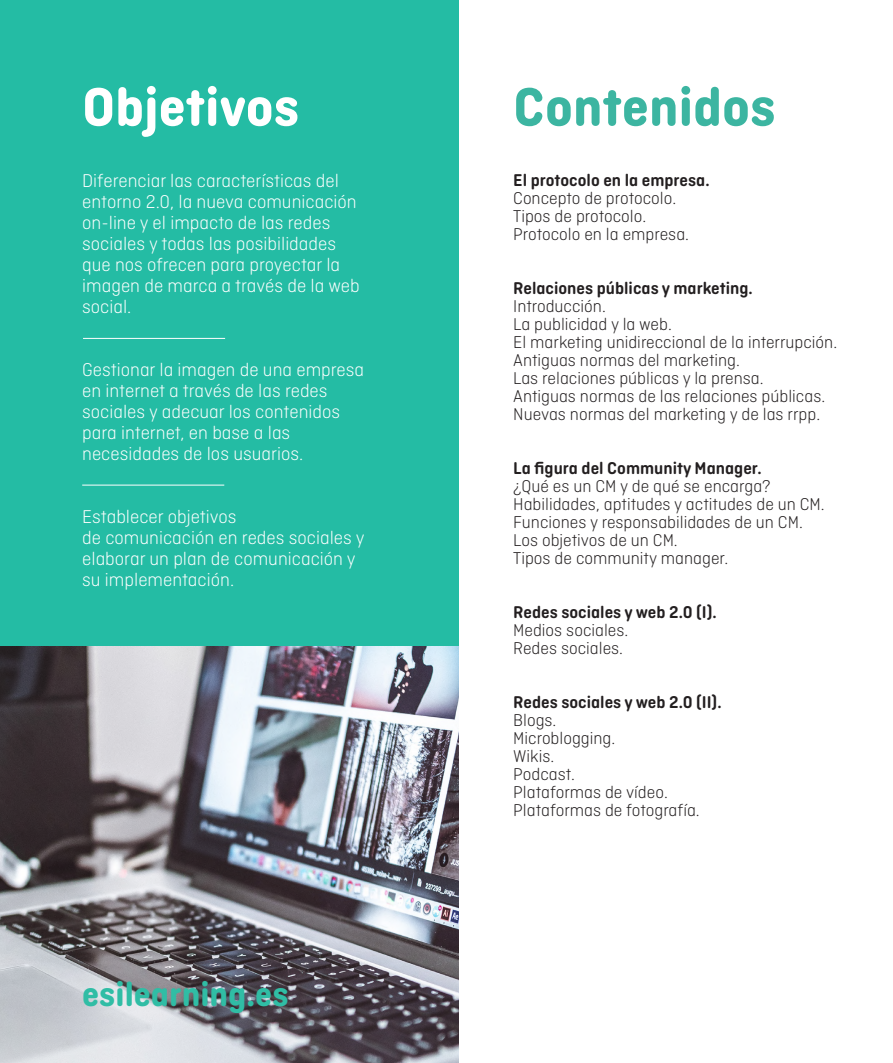
<style>
.page{position:relative;width:893px;height:1063px;background:#fff}
.page>*{position:absolute;margin:0;border:0;box-sizing:border-box;transform-origin:0 0}
.t1{font:700 57px "Ciutadella Rounded";color:#3cb5a1}
.t2{font:700 57px "Ciutadella Rounded";color:#fff}
.TEMA{font:700 36px "Ciutadella Rounded";color:#30bda5}
.t3{font:300 19.5px/21px "Ciutadella Rounded";color:#fff}
.t4{font:300 18px "Ciutadella Rounded";color:#231f20}
.t5{font:600 18px "Ciutadella Rounded";color:#231f20}
</style>
<div class="page">
<div style="left:0;top:0;width:458px;height:682px;background:#24bca4"></div>
<img style="left:0;top:646px;width:458px;height:417px">
<hr style="left:83px;top:338px;width:142px;height:1px;background:#fff">
<hr style="left:82px;top:485px;width:142px;height:1px;background:#fff">
<p class="t2" style="left:82px;top:74px;width:219px">Objetivos</p>
<p class="t1" style="left:513px;top:74px;width:264px">Contenidos</p>
<p class="t5" style="left:513px;top:170px;width:198px">El protocolo en la empresa.</p>
<p class="t4" style="left:513px;top:188px;width:164px">Concepto de protocolo.</p>
<p class="t4" style="left:513px;top:206px;width:134px">Tipos de protocolo.</p>
<p class="t4" style="left:513px;top:224px;width:177px">Protocolo en la empresa.</p>
<p class="t5" style="left:513px;top:278px;width:241px">Relaciones públicas y marketing.</p>
<p class="t4" style="left:513px;top:296px;width:94px">Introducción.</p>
<p class="t4" style="left:513px;top:314px;width:160px">La publicidad y la web.</p>
<p class="t4" style="left:513px;top:332px;width:325px">El marketing unidireccional de la interrupción.</p>
<p class="t4" style="left:513px;top:350px;width:228px">Antiguas normas del marketing.</p>
<p class="t4" style="left:513px;top:368px;width:252px">Las relaciones públicas y la prensa.</p>
<p class="t4" style="left:513px;top:386px;width:313px">Antiguas normas de las relaciones públicas.</p>
<p class="t4" style="left:513px;top:404px;width:308px">Nuevas normas del marketing y de las rrpp.</p>
<p class="t5" style="left:513px;top:458px;width:250px">La figura del Community Manager.</p>
<p class="t4" style="left:513px;top:476px;width:259px">¿Qué es un CM y de qué se encarga?</p>
<p class="t4" style="left:513px;top:494px;width:313px">Habilidades, aptitudes y actitudes de un CM.</p>
<p class="t4" style="left:513px;top:512px;width:291px">Funciones y responsabilidades de un CM.</p>
<p class="t4" style="left:513px;top:530px;width:166px">Los objetivos de un CM.</p>
<p class="t4" style="left:513px;top:548px;width:216px">Tipos de community manager.</p>
<p class="t5" style="left:513px;top:602px;width:205px">Redes sociales y web 2.0 (I).</p>
<p class="t4" style="left:513px;top:620px;width:117px">Medios sociales.</p>
<p class="t4" style="left:513px;top:638px;width:111px">Redes sociales.</p>
<p class="t3" style="left:82px;top:170px;width:276px">Diferenciar las características del entorno 2.0, la nueva comunicación on-line y el impacto de las redes</p>
<p class="t3" style="left:82px;top:233px;width:279px">sociales y todas las posibilidades que nos ofrecen para proyectar la imagen de marca a través de la web social.</p>
<p class="t3" style="left:82px;top:359px;width:283px">Gestionar la imagen de una empresa en internet a través de las redes</p>
<p class="t3" style="left:82px;top:401px;width:260px">sociales y adecuar los contenidos para internet, en base a las</p>
<p class="t3" style="left:82px;top:443px;width:223px">necesidades de los usuarios.</p>
<p class="t3" style="left:82px;top:506px;width:156px">Establecer objetivos</p>
<p class="t3" style="left:82px;top:527px;width:284px">de comunicación en redes sociales y elaborar un plan de comunicación y su implementación.</p>
<p class="TEMA" style="left:82px;top:973px;width:208px">esilearning.es</p>
<p class="t5" style="left:513px;top:692px;width:210px">Redes sociales y web 2.0 (II).</p>
<p class="t4" style="left:513px;top:710px;width:45px">Blogs.</p>
<p class="t4" style="left:513px;top:728px;width:104px">Microblogging.</p>
<p class="t4" style="left:513px;top:746px;width:42px">Wikis.</p>
<p class="t4" style="left:513px;top:764px;width:63px">Podcast.</p>
<p class="t4" style="left:513px;top:782px;width:156px">Plataformas de vídeo.</p>
<p class="t4" style="left:513px;top:800px;width:188px">Plataformas de fotografía.</p>
</div>
